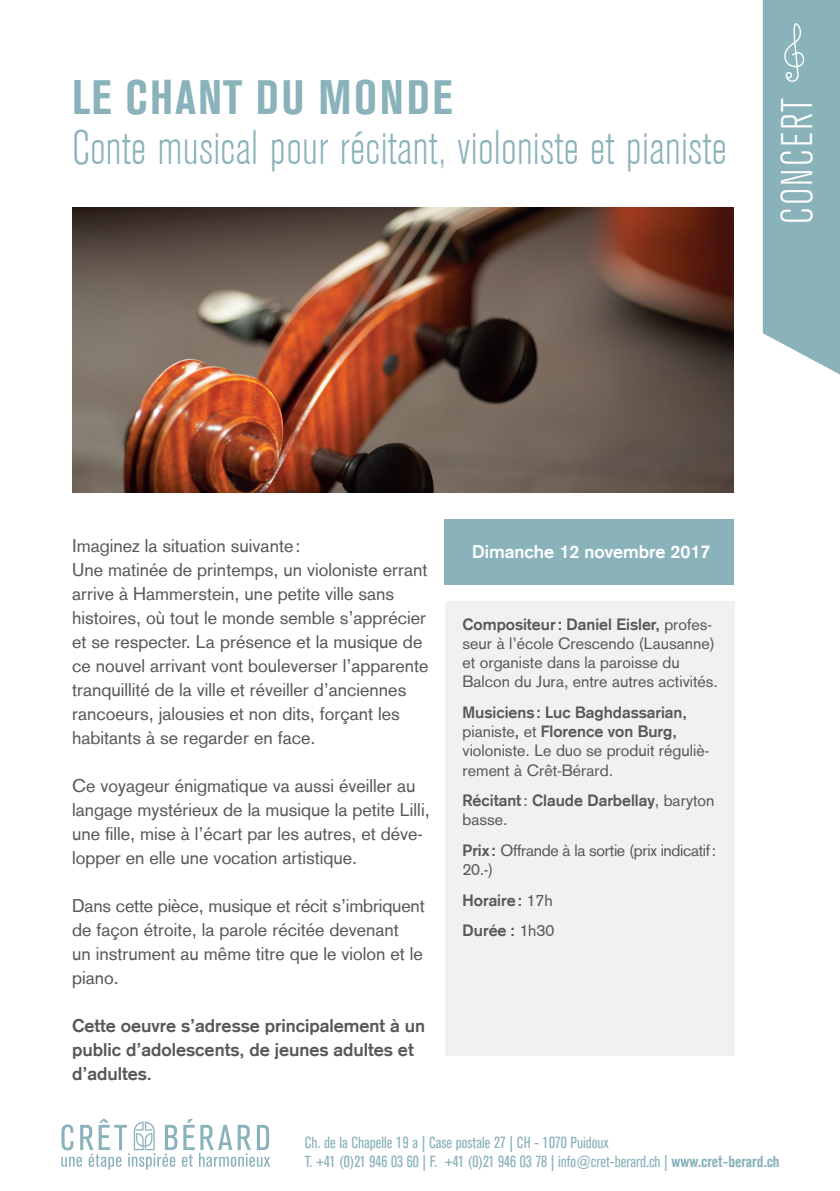
<style>
.page{position:relative;width:840px;height:1191px;background:#fff}
.page>*{position:absolute;margin:0;border:0;box-sizing:border-box;transform-origin:0 0}
.t1{font:300 48px "Akzidenz Grot Con BQ";letter-spacing:.005em;color:#89b2ba}
.t2{font:700 48px "Akzidenz Grot Con BQ";letter-spacing:.055em;color:#89b2ba}
.t3{font:300 44px "Akzidenz Grot Con BQ";letter-spacing:.05em;color:#fff}
.t4{font:18px/24px "Akzidenz Grotesk";color:#57585a}
.t5{font:700 18px/24px "Akzidenz Grotesk";color:#57585a}
.t6{font:700 18px "Akzidenz Grotesk";color:#fff}
.t7{font:16px/19.2px "Akzidenz Grotesk";color:#57585a}
.t8{font:16px/19.2px "Akzidenz Grot Con BQ";color:#89b2ba}
.t9{font:700 16px/19.2px "Akzidenz Grotesk";color:#57585a}
.t10{font:16px/19.2px "Akzidenz Grotesk";letter-spacing:-.02em;color:#57585a}
.s1{font-weight:700}
.s2{font-weight:400}
</style>
<div class="page">
<svg style="left:61px;top:1119px;width:209px;height:50px"></svg>
<svg style="left:762px;top:0;width:77px;height:374px;background:#91b7bf"></svg>
<div style="left:784px;top:72px;width:8px;height:7px;border:1px solid #fff;border-radius:2px"></div>
<div style="left:443px;top:519px;width:289px;height:65px;background:#89b2ba"></div>
<div style="left:445px;top:601px;width:289px;height:454px;background:#f1f1f2"></div>
<img style="left:72px;top:207px;width:660px;height:285px">
<h1 class="t2" style="left:72px;top:70px;width:382px">LE CHANT DU MONDE</h1>
<h1 class="t1" style="left:72px;top:122px;width:655px">Conte musical pour récitant, violoniste et pianiste</h1>
<h2 class="t3" style="left:773px;top:224px;width:127px;rotate:-90deg">CONCERT</h2>
<p class="t4" style="left:72px;top:535px;width:358px">Imaginez la situation suivante:<br>Une matinée de printemps, un violoniste errant arrive à Hammerstein, une petite ville sans histoires, où tout le monde semble s’apprécier et se respecter. La présence et la musique de ce nouvel arrivant vont bouleverser l’apparente tranquillité de la ville et réveiller d’anciennes rancoeurs, jalousies et non‐dits, forçant les habitants à se regarder en face.</p>
<p class="t4" style="left:72px;top:775px;width:359px">Ce voyageur énigmatique va aussi éveiller au langage mystérieux de la musique la petite Lilli, une fille, mise à l’écart par les autres, et déve&shy;lopper en elle une vocation artistique.</p>
<p class="t4" style="left:72px;top:895px;width:354px">Dans cette pièce, musique et récit s’imbriquent de façon étroite, la parole récitée devenant<br>un instrument au même titre que le violon et le piano.</p>
<p class="t5" style="left:72px;top:1015px;width:354px">Cette oeuvre s’adresse principalement à un public d’adolescents, de jeunes adultes et d’adultes.</p>
<p class="t6" style="left:472px;top:543px;width:240px">Dimanche 12 novembre 2017</p>
<p class="t7" style="left:462px;top:615px;width:257px"><span class="s1">Compositeur: Daniel Eisler,</span> profes&shy;seur à l’école Crescendo (Lausanne) et organiste dans la paroisse du Balcon du Jura, entre autres activités.</p>
<p class="t7" style="left:462px;top:704px;width:248px"><span class="s1">Musiciens: Luc Baghdassarian, </span>pianiste<span class="s1">,</span> et <span class="s1">Florence von Burg, </span>violoniste. Le duo se produit réguliè&shy;rement à Crêt-Bérard.</p>
<p class="t9" style="left:462px;top:792px;width:253px">Récitant<span class="s2">:</span> Claude Darbellay<span class="s2">, baryton basse.</span></p>
<p class="t10" style="left:462px;top:841px;width:255px"><span class="s1">Prix :</span> Offrande à la sortie (prix indicatif:<br>20.-)</p>
<p class="t9" style="left:462px;top:885px;width:93px;line-height:30.6px">Horaire: <span class="s2">17h<br></span>Durée : <span class="s2">1h30</span></p>
<p class="t8" style="left:304px;top:1133px;width:476px">Ch. de la Chapelle 19 a | Case postale 27 | CH - 1070 Puidoux<br>T. +41 (0)21 946 03 60 | F. +41 (0)21 946 03 78 | info@cret-berard.ch | <span class="s1">www.cret-berard.ch</span></p>
</div>
